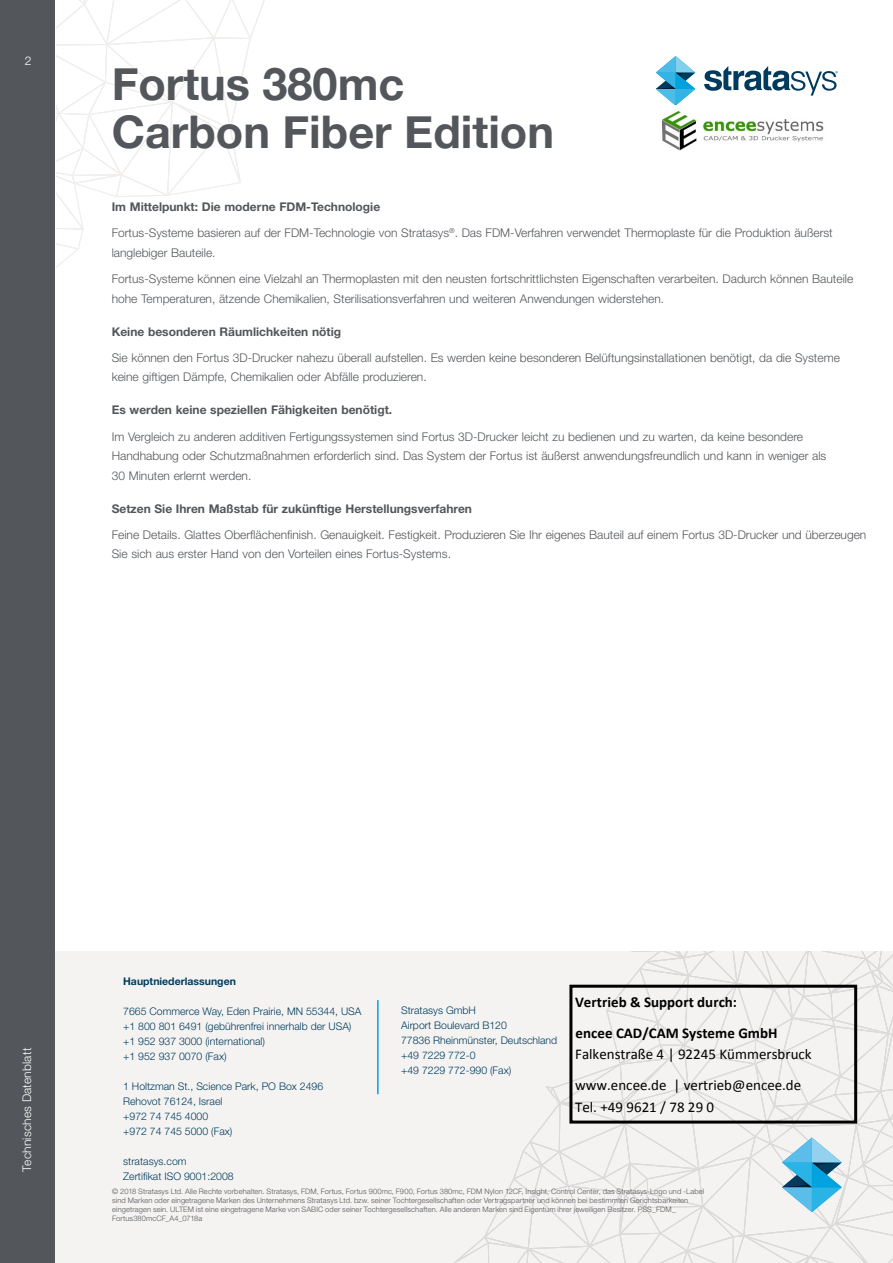
<style>
.page{position:relative;width:893px;height:1263px;background:#fff}
.page>*{position:absolute;margin:0;border:0;box-sizing:border-box;transform-origin:0 0}
.t1{font:700 45px/48px "Helvetica Neue";color:#53565a}
.t2{font:15px/30.8px "Calibri";color:#000}
.t3{font:700 15px/30.8px "Calibri";letter-spacing:.005em;color:#000}
.t4{font:300 12px/19.5px "Helvetica Neue LT Std";color:#53565a}
.t5{font:700 12px "Helvetica Neue LT Std";color:#53565a}
.t6{font:300 12px "Helvetica Neue LT Std";letter-spacing:.015em;color:#fff}
.t7{font:300 10.5px/15px "Helvetica Neue LT Std";color:#003b5c}
.t8{font:700 10.5px "Helvetica Neue LT Std";color:#003b5c}
.t9{font:300 7.5px/9px "Helvetica Neue LT Std";letter-spacing:.015em;color:#53565a}
.s1{font-weight:700}
</style>
<div class="page">
<svg style="left:56px;top:0;width:209px;height:268px"></svg>
<div style="left:32px;top:951px;width:861px;height:312px;background:#f5f3f2"></div>
<hr style="left:377px;top:1000px;width:2px;height:94px;background:#00a3e0">
<svg style="left:454px;top:951px;width:439px;height:312px"></svg>
<div style="left:0;top:0;width:55px;height:1263px;background:#53565a"></div>
<svg style="left:656px;top:56px;width:39px;height:49px"></svg>
<svg style="left:704px;top:66px;width:134px;height:30px"></svg>
<div style="left:112px;top:202px;width:755px;height:612px;background:#fff"></div>
<div style="left:569px;top:985px;width:288px;height:138px;border:3px solid #000"></div>
<img style="left:662px;top:110px;width:162px;height:41px">
<p class="t6" style="left:25px;top:53px;width:8px">2</p>
<h1 class="t1" style="left:112px;top:61px;width:444px">Fortus 380mc<br>Carbon Fiber Edition</h1>
<p class="t4" style="left:112px;top:193px;width:723px;line-height:26.2px"><span class="s1">Im Mittelpunkt: Die moderne FDM-Technologie<br></span>Fortus-Systeme basieren auf der FDM-Technologie von Stratasys<sup>®</sup>. Das FDM-Verfahren verwendet Thermoplaste für die Produktion äußerst</p>
<p class="t4" style="left:112px;top:239px;width:743px;line-height:26.2px">langlebiger Bauteile.<br>Fortus-Systeme können eine Vielzahl an Thermoplasten mit den neusten fortschrittlichsten Eigenschaften verarbeiten. Dadurch können Bauteile</p>
<p class="t4" style="left:112px;top:288px;width:554px">hohe Temperaturen, ätzende Chemikalien, Sterilisationsverfahren und weiteren Anwendungen widerstehen.</p>
<p class="t5" style="left:112px;top:324px;width:231px">Keine besonderen Räumlichkeiten nötig</p>
<p class="t4" style="left:112px;top:348px;width:730px">Sie können den Fortus 3D-Drucker nahezu überall aufstellen. Es werden keine besonderen Belüftungsinstallationen benötigt, da die Systeme keine giftigen Dämpfe, Chemikalien oder Abfälle produzieren.</p>
<p class="t5" style="left:112px;top:403px;width:282px">Es werden keine speziellen Fähigkeiten benötigt.</p>
<p class="t4" style="left:112px;top:426px;width:716px">Im Vergleich zu anderen additiven Fertigungssystemen sind Fortus 3D-Drucker leicht zu bedienen und zu warten, da keine besondere<br>Handhabung oder Schutzmaßnahmen erforderlich sind. Das System der Fortus ist äußerst anwendungsfreundlich und kann in weniger als<br>30 Minuten erlernt werden.</p>
<p class="t5" style="left:112px;top:501px;width:362px">Setzen Sie Ihren Maßstab für zukünftige Herstellungsverfahren</p>
<p class="t4" style="left:112px;top:525px;width:756px">Feine Details. Glattes Oberflächenfinish. Genauigkeit. Festigkeit. Produzieren Sie Ihr eigenes Bauteil auf einem Fortus 3D-Drucker und überzeugen<br>Sie sich aus erster Hand von den Vorteilen eines Fortus-Systems.</p>
<p class="t6" style="left:20px;top:1171px;width:125px;rotate:-90deg">Technisches Datenblatt</p>
<p class="t8" style="left:123px;top:975px;width:114px">Hauptniederlassungen</p>
<p class="t7" style="left:123px;top:1004px;width:240px">7665 Commerce Way, Eden Prairie, MN 55344, USA +1 800 801 6491 (gebührenfrei innerhalb der USA) +1 952 937 3000 (international)<br>+1 952 937 0070 (Fax)</p>
<p class="t7" style="left:123px;top:1079px;width:201px">1 Holtzman St., Science Park, PO Box 2496<br>Rehovot 76124, Israel<br>+972 74 745 4000<br>+972 74 745 5000 (Fax)</p>
<p class="t7" style="left:123px;top:1154px;width:112px">stratasys.com<br>Zertifikat ISO 9001:2008</p>
<p class="t7" style="left:401px;top:1002px;width:158px">Stratasys GmbH<br>Airport Boulevard B120<br>77836 Rheinmünster, Deutschland +49 7229 772-0<br>+49 7229 772-990 (Fax)</p>
<p class="t3" style="left:575px;top:988px;width:204px">Vertrieb &amp; Support durch: encee CAD/CAM Systeme GmbH</p>
<p class="t2" style="left:575px;top:1040px;width:238px">Falkenstraße 4 | 92245 Kümmersbruck www.encee.de | vertrieb@encee.de</p>
<p class="t2" style="left:575px;top:1093px;width:141px">Tel. +49 9621 / 78 29 0</p>
<p class="t9" style="left:112px;top:1187px;width:593px">© 2018 Stratasys Ltd. Alle Rechte vorbehalten. Stratasys, FDM, Fortus, Fortus 900mc, F900, Fortus 380mc, FDM Nylon 12CF, Insight, Control Center, das Stratasys-Logo und -Label sind Marken oder eingetragene Marken des Unternehmens Stratasys Ltd. bzw. seiner Tochtergesellschaften oder Vertragspartner und können bei bestimmten Gerichtsbarkeiten eingetragen sein. ULTEM ist eine eingetragene Marke von SABIC oder seiner Tochtergesellschaften. Alle anderen Marken sind Eigentum ihrer jeweiligen Besitzer. PSS_FDM_ Fortus380mcCF_A4_0718a</p>
</div>
